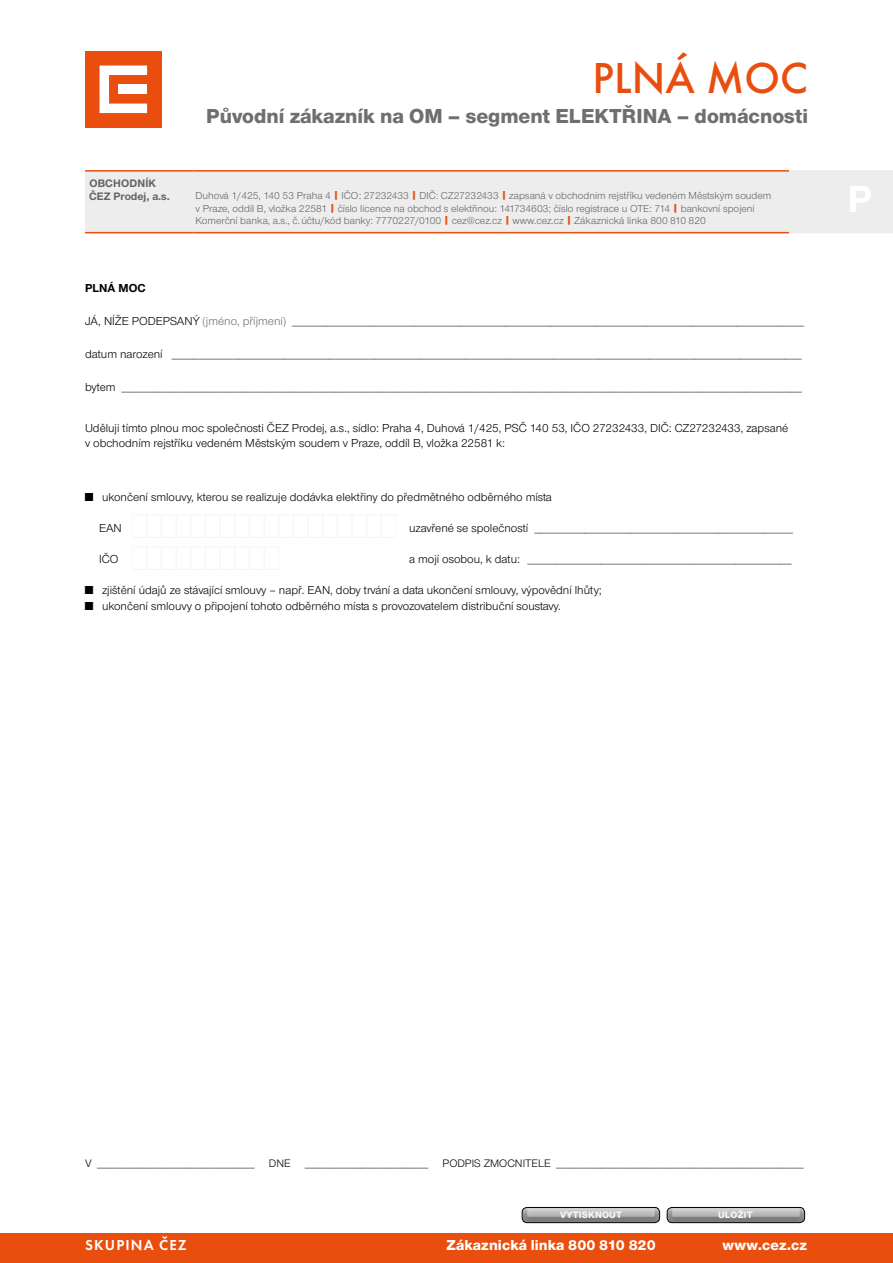
<style>
.page{position:relative;width:893px;height:1263px;background:#fff}
.page>*{position:absolute;margin:0;border:0;box-sizing:border-box;transform-origin:0 0}
.t1{font:500 45px "Futura CEZOT";color:#e94e0f}
.t2{font:800 21px "Nimbus CEZOT";color:#706f6f}
.t3{font:800 15px "Nimbus CEZOT";letter-spacing:.005em;color:#fff}
.t4{font:600 15px "Futura CEZOT";letter-spacing:.08em;color:#fff}
.t5{font:12px/14.4px "Nimbus CEZOT";color:#000}
.t6{font:700 12px "Nimbus CEZOT";color:#000}
.t7{font:11.25px "Nimbus CEZOT";color:#000}
.t8{font:700 11.25px/13.5px "Nimbus CEZOT";letter-spacing:.015em;color:#646363}
.t9{font:10.5px/12.6px "Nimbus CEZOT";color:#646363}
.t10{font:800 9.75px "Nimbus CEZOT";letter-spacing:.015em;color:#f6f6f6}
.s1{font-weight:800;color:#e94e0f}
.s2{font-size:12px}
.s3{font-size:12px;color:#706f6f}
</style>
<div class="page">
<div style="left:0;top:1233px;width:893px;height:30px;background:#e94e0f"></div>
<div style="left:85px;top:51px;width:77px;height:77px;background:#e94e0f"></div>
<svg style="left:100px;top:66px;width:47px;height:47px"></svg>
<div style="left:119px;top:85px;width:28px;height:9px;background:#fff"></div>
<div style="left:85px;top:172px;width:808px;height:60px;background:#ededed"></div>
<hr style="left:85px;top:170px;width:108px;height:2px;background:#e94e0f">
<hr style="left:193px;top:170px;width:596px;height:2px;background:#e94e0f">
<hr style="left:85px;top:232px;width:108px;height:1px;background:#e94e0f">
<hr style="left:193px;top:232px;width:596px;height:1px;background:#e94e0f">
<svg style="left:789px;top:170px;width:12px;height:2px"></svg>
<hr style="left:801px;top:170px;width:92px;height:2px;background:#ededed">
<svg style="left:789px;top:232px;width:12px;height:1px"></svg>
<hr style="left:801px;top:232px;width:92px;height:1px;background:#ededed">
<div style="left:508px;top:1195px;width:164px;height:29px;background:#fff;opacity:.31"></div>
<div style="left:522px;top:1207px;width:138px;height:16px;border:1px solid #000;border-radius:5px"></div>
<svg style="left:527px;top:1208px;width:128px;height:9px"></svg>
<div style="left:653px;top:1195px;width:164px;height:29px;background:#fff;opacity:.31"></div>
<div style="left:667px;top:1207px;width:138px;height:16px;border:1px solid #000;border-radius:5px"></div>
<svg style="left:672px;top:1208px;width:128px;height:9px"></svg>
<p class="t8" style="left:89px;top:176px;width:82px">OBCHODNÍK<br>ČEZ Prodej, a.s.</p>
<h1 class="t1" style="left:593px;top:51px;width:217px">PLNÁ MOC</h1>
<h2 class="t2" style="left:206px;top:103px;width:603px">Původní zákazník na OM – segment ELEKTŘINA – domácnosti</h2>
<p class="t9" style="left:196px;top:189px;width:577px">Duhová 1/425, 140 53 Praha 4 <span class="s1">|</span> IČO: 27232433 <span class="s1">|</span> DIČ: CZ27232433 <span class="s1">|</span> zapsaná v obchodním rejstříku vedeném Městským soudem v Praze, oddíl B, vložka 22581 <span class="s1">|</span> číslo licence na obchod s elektřinou: 141734603; číslo registrace u OTE: 714 <span class="s1">|</span> bankovní spojení<br>Komerční banka, a.s., č.účtu/kód banky: 7770227/0100 <span class="s1">|</span> cez@cez.cz <span class="s1">|</span> www.cez.cz <span class="s1">|</span> Zákaznická linka 800 810 820</p>
<p class="t6" style="left:85px;top:281px;width:62px">PLNÁ MOC</p>
<p class="t7" style="left:85px;top:315px;width:721px"><span class="s2">JÁ, NÍŽE PODEPSANÝ</span> <span class="s3">(jméno, příjmení)</span> ___________________________________________________________________________________________</p>
<p class="t7" style="left:85px;top:348px;width:718px"><span class="s2">datum narození</span> ________________________________________________________________________________________________________________</p>
<p class="t7" style="left:85px;top:381px;width:719px"><span class="s2">bytem</span> _________________________________________________________________________________________________________________________</p>
<p class="t5" style="left:85px;top:421px;width:705px">Uděluji tímto plnou moc společnosti ČEZ Prodej, a.s., sídlo: Praha 4, Duhová 1/425, PSČ 140 53, IČO 27232433, DIČ: CZ27232433, zapsané v obchodním rejstříku vedeném Městským soudem v Praze, oddíl B, vložka 22581 k:</p>
<p class="t5" style="left:85px;top:490px;width:468px">■ ukončení smlouvy, kterou se realizuje dodávka elektřiny do předmětného odběrného místa</p>
<p class="t5" style="left:99px;top:521px;width:24px">EAN</p>
<p class="t7" style="left:409px;top:522px;width:386px"><span class="s2">uzavřené se společností</span> ______________________________________________</p>
<p class="t5" style="left:99px;top:552px;width:21px">IČO</p>
<p class="t7" style="left:409px;top:553px;width:384px"><span class="s2">a mojí osobou, k datu:</span> _______________________________________________</p>
<p class="t5" style="left:85px;top:583px;width:518px">■ zjištění údajů ze stávající smlouvy – např. EAN, doby trvání a data ukončení smlouvy, výpovědní lhůty;</p>
<p class="t5" style="left:85px;top:599px;width:477px">■ ukončení smlouvy o připojení tohoto odběrného místa s provozovatelem distribuční soustavy.</p>
<p class="t7" style="left:85px;top:1157px;width:171px">V ____________________________</p>
<p class="t7" style="left:269px;top:1157px;width:23px">DNE</p>
<p class="t7" style="left:305px;top:1157px;width:125px">______________________</p>
<p class="t7" style="left:443px;top:1157px;width:363px">PODPIS ZMOCNITELE ____________________________________________</p>
<p class="t10" style="left:560px;top:1209px;width:63px">VYTISKNOUT</p>
<p class="t10" style="left:718px;top:1209px;width:36px">ULOŽIT</p>
<h3 class="t4" style="left:85px;top:1236px;width:103px">SKUPINA ČEZ</h3>
<h3 class="t3" style="left:446px;top:1236px;width:211px">Zákaznická linka 800 810 820</h3>
<h3 class="t3" style="left:722px;top:1236px;width:86px">www.cez.cz</h3>
</div>
